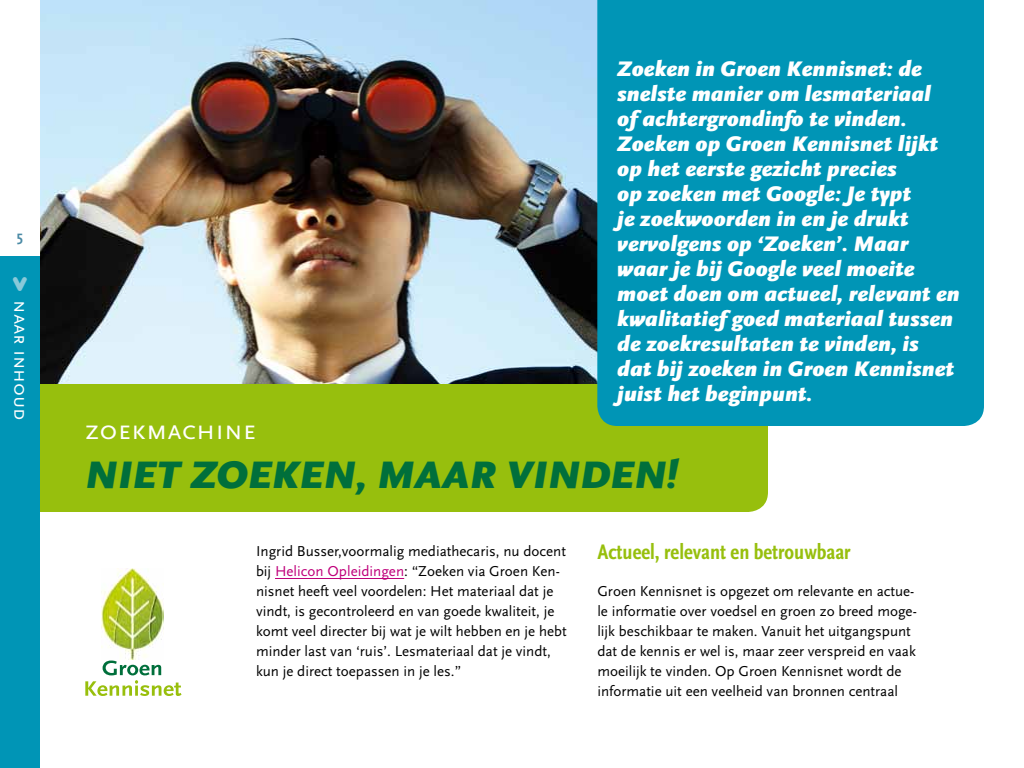
<style>
.page{position:relative;width:1024px;height:768px;background:#fff}
.page>*{position:absolute;margin:0;border:0;box-sizing:border-box;transform-origin:0 0}
.t1{font:italic 900 40px "Scala Sans";color:#006f3b}
.t2{font:28px "Scala Sans LF Caps";color:#fff}
.t3{font:27.9px "pooplatter";color:#89c9d9}
.t4{font:italic 900 22px/25px "Scala Sans";color:#fff}
.t5{font:22px "Scala Sans Bold Con";color:#97bf0d}
.t6{font:20px "Scala Sans Caps";color:#fff}
.t7{font:15px/20px "Scala Sans";color:#000}
.t8{font:700 15px "Scala Sans";color:#4a8aa5}
.s1{color:#bf007b}
</style>
<div class="page">
<img style="left:40px;top:0;width:557px;height:384px">
<div style="left:0;top:384px;width:768px;height:128px;background:#97bf0d;border-radius:20px"></div>
<div style="left:597px;top:0;width:387px;height:426px;background:#0095b6"></div>
<hr style="left:275px;top:578px;width:129px;height:1px;background:#bf007b">
<div style="left:0;top:256px;width:40px;height:512px;background:#0095b6"></div>
<svg style="left:85px;top:661px;width:97px;height:35px"></svg>
<img style="left:102px;top:568px;width:62px;height:92px">
<p class="t8" style="left:17px;top:228px;width:8px">5</p>
<h3 class="t3" style="left:12px;top:268px;width:17px">v</h3>
<h3 class="t6" style="left:32px;top:300px;width:121px;rotate:90deg">naar inhoud</h3>
<p class="t4" style="left:617px;top:57px;width:344px">Zoeken in Groen Kennisnet: de snelste manier om lesmateriaal<br>of achtergrondinfo te vinden.<br>Zoeken op Groen Kennisnet lijkt op het eerste gezicht precies<br>op zoeken met Google: Je typt<br>je zoekwoorden in en je drukt vervolgens op ‘Zoeken’. Maar waar je bij Google veel moeite moet doen om actueel, relevant en kwalitatief goed materiaal tussen de zoekresultaten te vinden, is<br>dat bij zoeken in Groen Kennisnet juist het beginpunt.</p>
<h2 class="t2" style="left:85px;top:415px;width:172px">zoekmachine</h2>
<h1 class="t1" style="left:85px;top:453px;width:594px">NIET ZOEKEN, MAAR VINDEN!</h1>
<p class="t7" style="left:256px;top:541px;width:312px">Ingrid Busser,voormalig mediathecaris, nu docent bij <span class="s1">Helicon Opleidingen</span>: “Zoeken via Groen Ken&shy;nisnet heeft veel voordelen: Het materiaal dat je vindt, is gecontroleerd en van goede kwaliteit, je komt veel directer bij wat je wilt hebben en je hebt minder last van ‘ruis’. Lesmateriaal dat je vindt, kun je direct toepassen in je les.”</p>
<h3 class="t5" style="left:597px;top:540px;width:255px">Actueel, relevant en betrouwbaar</h3>
<p class="t7" style="left:597px;top:581px;width:321px">Groen Kennisnet is opgezet om relevante en actue&shy;le informatie over voedsel en groen zo breed moge&shy;lijk beschikbaar te maken. Vanuit het uitgangspunt dat de kennis er wel is, maar zeer verspreid en vaak moeilijk te vinden. Op Groen Kennisnet wordt de informatie uit een veelheid van bronnen centraal</p>
</div>
